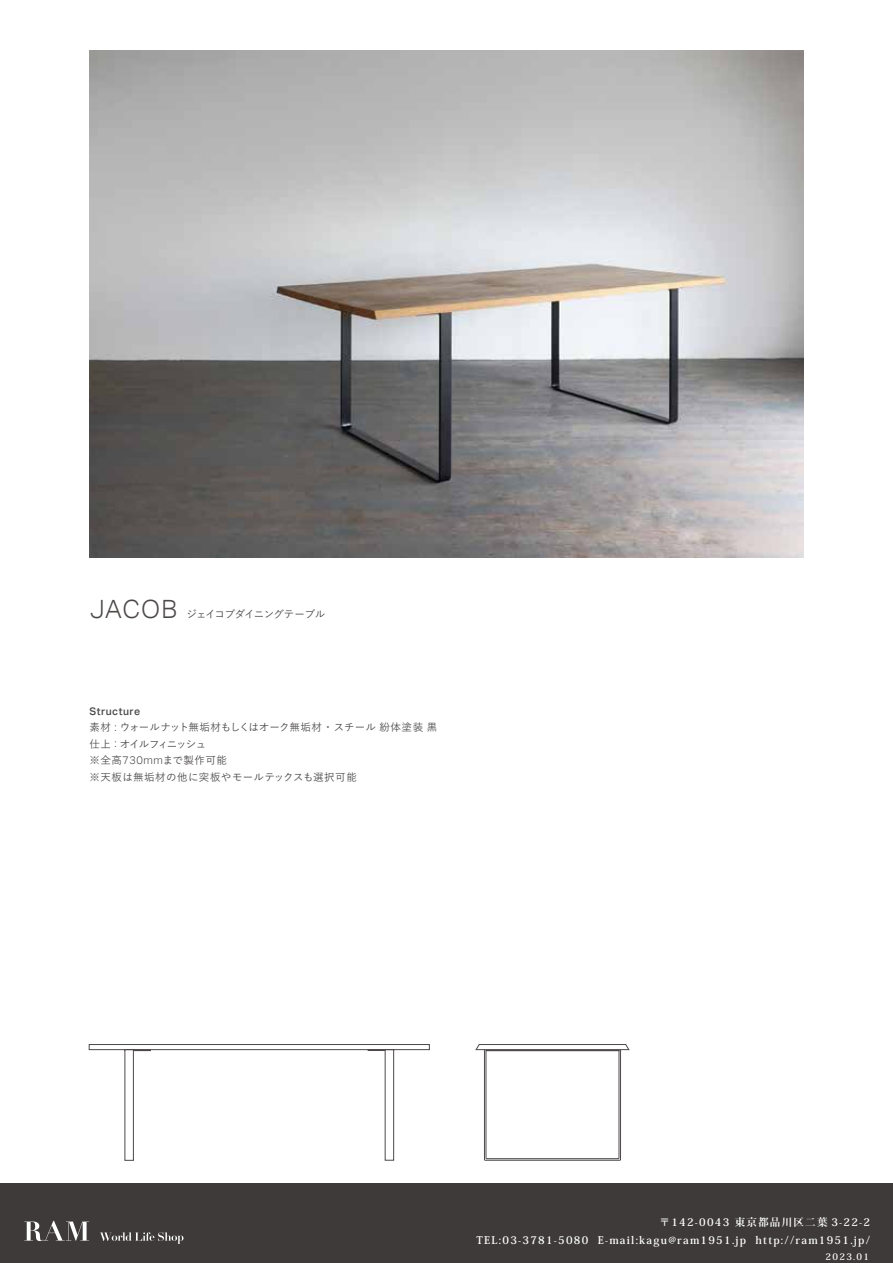
<style>
.page{position:relative;width:893px;height:1263px;background:#fff}
.page>*{position:absolute;margin:0;border:0;box-sizing:border-box;transform-origin:0 0}
.t1{font:500 10.5px/16.5px "Yu Go";color:#4c4948}
.t2{font:700 10.5px/18px "Koz Min Pro";letter-spacing:.12em;color:#fff;text-align:right}
.t3{font:500 10.5px "Yu Go";letter-spacing:-.06em;color:#4c4948}
.t4{font:500 10.5px "Aktiv Grotesk";letter-spacing:.05em;color:#4c4948}
.t5{font:700 9px "Koz Min Pro";letter-spacing:.145em;color:#fff}
.s1{font-family:"Aktiv Grotesk";font-weight:300;font-size:25.2px}
.s2{font-family:"Aktiv Grotesk";font-weight:300;font-size:10.95px}
</style>
<div class="page">
<img style="left:89px;top:51px;width:715px;height:506px">
<div style="left:368px;top:1049px;width:26px;height:2px;border:1px solid #4c4948"></div>
<div style="left:385px;top:1049px;width:9px;height:111px;border:1px solid #4c4948"></div>
<div style="left:89px;top:1044px;width:341px;height:6px;border:1px solid #4c4948"></div>
<svg style="left:475px;top:1044px;width:155px;height:117px"></svg>
<div style="left:125px;top:1049px;width:26px;height:2px;border:1px solid #4c4948"></div>
<div style="left:125px;top:1049px;width:9px;height:111px;border:1px solid #4c4948"></div>
<div style="left:1px;top:1183px;width:892px;height:80px;background:#3d3a39"></div>
<svg style="left:24px;top:1221px;width:65px;height:20px"></svg>
<svg style="left:100px;top:1232px;width:83px;height:12px"></svg>
<p class="t3" style="left:90px;top:604px;width:237px"><span class="s1">JACOB</span> ジェイコブダイニングテーブル</p>
<p class="t4" style="left:89px;top:705px;width:52px">Structure</p>
<p class="t1" style="left:89px;top:718px;width:349px">素材 <span class="s2">:</span> ウォールナット無垢材もしくはオーク無垢材・スチール紛体塗装黒仕上 <span class="s2">:</span> オイルフィニッシュ<br>※全高<span class="s2">730mm</span>まで製作可能<br>※天板は無垢材の他に突板やモールテックスも選択可能</p>
<p class="t2" style="left:476px;top:1212px;width:395px">〒142-0043 東京都品川区二葉 3-22-2<br>TEL:03-3781-5080 E-mail:kagu@ram1951.jp http://ram1951.jp/</p>
<p class="t5" style="left:825px;top:1250px;width:45px">2023.01</p>
</div>
